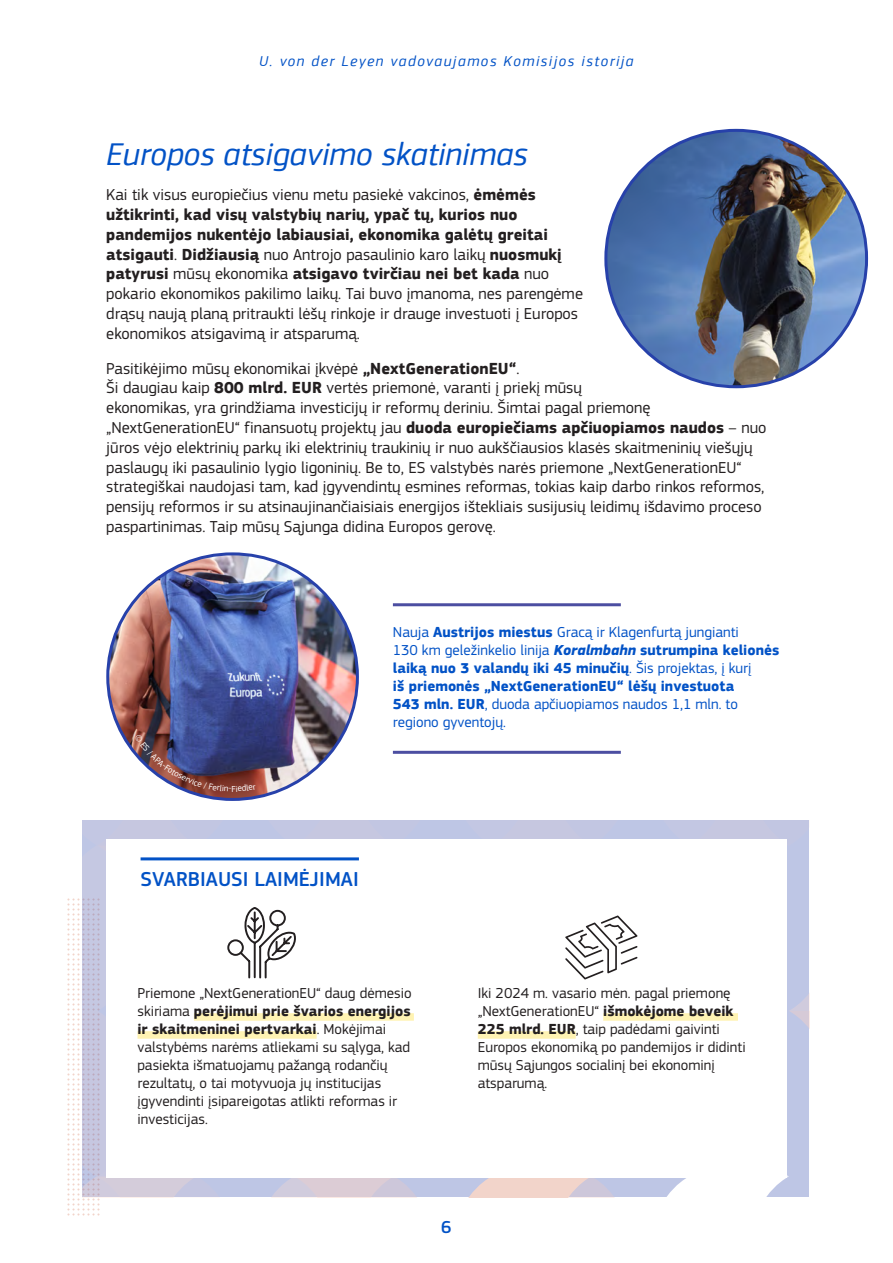
<style>
.page{position:relative;width:893px;height:1263px;background:#fff}
.page>*{position:absolute;margin:0;border:0;box-sizing:border-box;transform-origin:0 0}
.h3_break{font:italic 33px "EC Square Sans Pro";color:#0252c6}
.KA_title{font:500 21px "EC Square Sans Pro";color:#0252c6}
.t1{font:500 18px "EC Square Sans Pro";color:#0252c6}
.p06_01{font:16.5px/19.8px "EC Square Sans Pro";color:#231f20}
.body_highlight{font:15px/18px "EC Square Sans Pro";color:#231f20}
.box_covid{font:15px/18px "EC Square Sans Pro";color:#0252c6}
.t2{font:italic 15px "EC Square Sans Pro";letter-spacing:.1em;color:#0252c6}
.s1{font-weight:700}
.s2{font-weight:700;font-style:italic}
</style>
<div class="page">
<svg style="left:67px;top:896px;width:32px;height:319px"></svg>
<hr style="left:393px;top:751px;width:228px;height:3px;background:#4c4ea1">
<hr style="left:393px;top:603px;width:228px;height:3px;background:#4c4ea1">
<img style="left:608px;top:130px;width:258px;height:257px">
<svg style="left:83px;top:821px;width:726px;height:376px"></svg>
<img style="left:108px;top:555px;width:249px;height:244px">
<svg style="left:135px;top:733px;width:121px;height:58px;background:#64526f"></svg>
<p class="t2" style="left:259px;top:53px;width:376px">U. von der Leyen vadovaujamos Komisijos istorija</p>
<h3 class="h3_break" style="left:106px;top:135px;width:423px">Europos atsigavimo skatinimas</h3>
<p class="p06_01" style="left:106px;top:185px;width:478px">Kai tik visus europiečius vienu metu pasiekė vakcinos, <span class="s1">ėmėmės užtikrinti, kad visų valstybių narių, ypač tų, kurios nuo pandemijos nukentėjo labiausiai, ekonomika galėtų greitai atsigauti</span>. <span class="s1">Didžiausią</span> nuo Antrojo pasaulinio karo laikų <span class="s1">nuosmukį patyrusi</span> mūsų ekonomika <span class="s1">atsigavo tvirčiau nei bet kada</span> nuo pokario ekonomikos pakilimo laikų. Tai buvo įmanoma, nes parengėme drąsų naują planą pritraukti lėšų rinkoje ir drauge investuoti į Europos ekonomikos atsigavimą ir atsparumą.</p>
<p class="p06_01" style="left:106px;top:358px;width:662px">Pasitikėjimo mūsų ekonomikai įkvėpė <span class="s1">„NextGenerationEU“</span>.<br>Ši daugiau kaip <span class="s1">800 mlrd. EUR</span> vertės priemonė, varanti į priekį mūsų<br>ekonomikas, yra grindžiama investicijų ir reformų deriniu. Šimtai pagal priemonę „NextGenerationEU“ finansuotų projektų jau <span class="s1">duoda europiečiams apčiuopiamos naudos</span> – nuo jūros vėjo elektrinių parkų iki elektrinių traukinių ir nuo aukščiausios klasės skaitmeninių viešųjų paslaugų iki pasaulinio lygio ligoninių. Be to, ES valstybės narės priemone „NextGenerationEU“ strategiškai naudojasi tam, kad įgyvendintų esmines reformas, tokias kaip darbo rinkos reformos, pensijų reformos ir su atsinaujinančiaisiais energijos ištekliais susijusių leidimų išdavimo proceso paspartinimas. Taip mūsų Sąjunga didina Europos gerovę.</p>
<p class="box_covid" style="left:393px;top:623px;width:388px">Nauja <span class="s1">Austrijos miestus</span> Gracą ir Klagenfurtą jungianti<br>130 km geležinkelio linija <span class="s2">Koralmbahn</span> <span class="s1">sutrumpina kelionės laiką nuo 3 valandų iki 45 minučių</span>. Šis projektas, į kurį<br><span class="s1">iš priemonės „NextGenerationEU“ lėšų investuota<br>543 mln. EUR</span>, duoda apčiuopiamos naudos 1,1 mln. to regiono gyventojų.</p>
<h4 class="KA_title" style="left:141px;top:867px;width:220px">SVARBIAUSI LAIMĖJIMAI</h4>
<p class="body_highlight" style="left:137px;top:984px;width:276px">Priemone „NextGenerationEU“ daug dėmesio skiriama <span class="s1">perėjimui prie švarios energijos ir skaitmeninei pertvarkai</span>. Mokėjimai valstybėms narėms atliekami su sąlyga, kad pasiekta išmatuojamų pažangą rodančių rezultatų, o tai motyvuoja jų institucijas įgyvendinti įsipareigotas atlikti reformas ir investicijas.</p>
<p class="body_highlight" style="left:478px;top:984px;width:269px">Iki 2024 m. vasario mėn. pagal priemonę „NextGenerationEU“ <span class="s1">išmokėjome beveik 225 mlrd. EUR</span>, taip padėdami gaivinti Europos ekonomiką po pandemijos ir didinti mūsų Sąjungos socialinį bei ekonominį atsparumą.</p>
<p class="t1" style="left:441px;top:1216px;width:12px">6</p>
</div>
